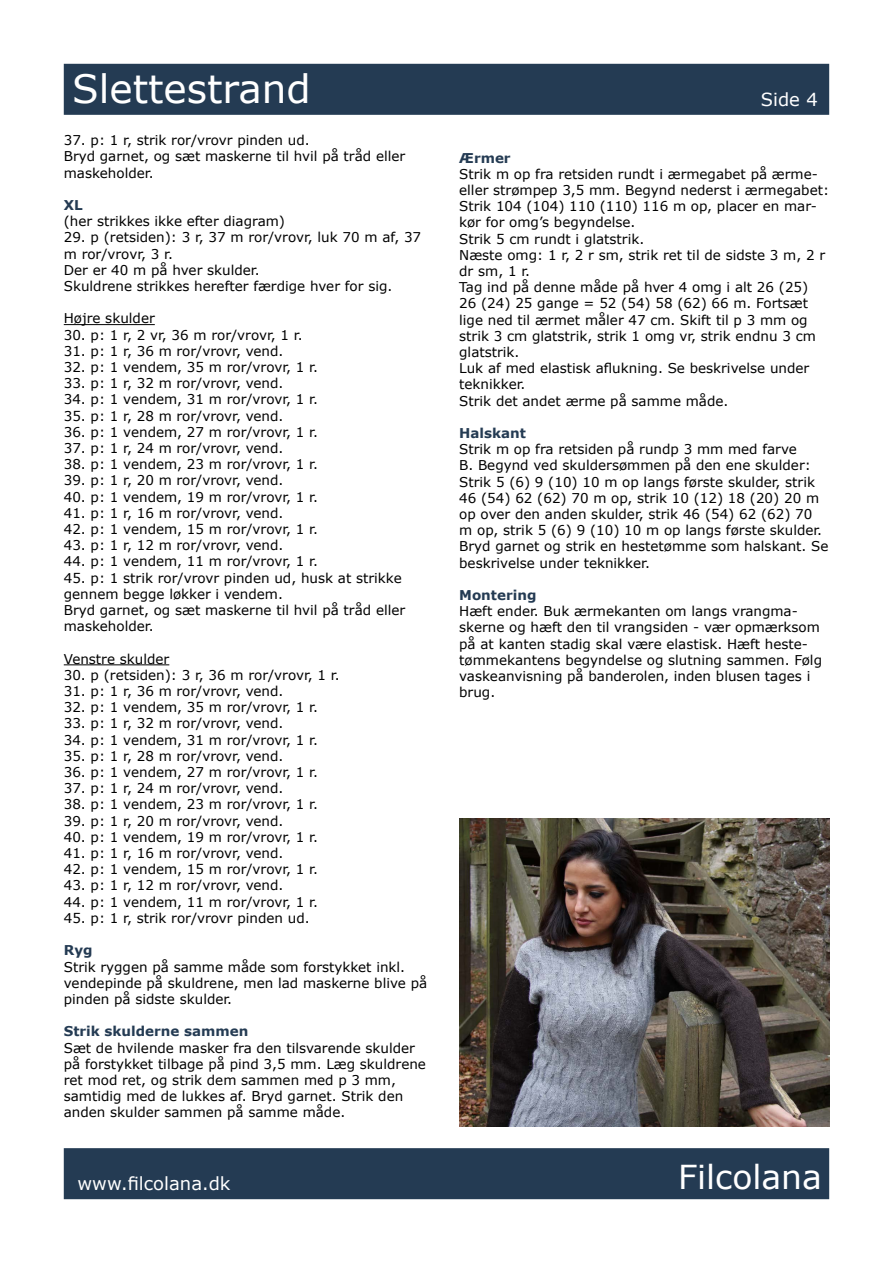
<style>
.page{position:relative;width:893px;height:1263px;background:#fff}
.page>*{position:absolute;margin:0;border:0;box-sizing:border-box;transform-origin:0 0}
.t1{font:39px "Verdana";color:#fff}
.t2{font:33px "Verdana";color:#fff}
.t3{font:18px "Verdana";color:#fff}
.t4{font:13.5px/16.2px "Verdana";color:#000}
.t5{font:700 13.5px "Verdana";color:#243b53}
</style>
<div class="page">
<div style="left:64px;top:64px;width:765px;height:51px;background:#243b53;border:2px solid #243c54"></div>
<div style="left:64px;top:1148px;width:765px;height:51px;background:#243b53;border:2px solid #243c54"></div>
<hr style="left:64px;top:324px;width:91px;height:1px;background:#000">
<hr style="left:64px;top:664px;width:105px;height:1px;background:#000">
<img style="left:459px;top:818px;width:370px;height:309px">
<h1 class="t1" style="left:72px;top:62px;width:240px">Slettestrand</h1>
<p class="t4" style="left:64px;top:132px;width:343px">37. p: 1 r, strik ror/vrovr pinden ud.<br>Bryd garnet, og sæt maskerne til hvil på tråd eller maskeholder.</p>
<p class="t5" style="left:64px;top:196px;width:20px">XL</p>
<p class="t4" style="left:64px;top:213px;width:223px">(her strikkes ikke efter diagram)</p>
<p class="t4" style="left:64px;top:229px;width:359px">29. p (retsiden): 3 r, 37 m ror/vrovr, luk 70 m af, 37 m ror/vrovr, 3 r.<br>Der er 40 m på hver skulder.<br>Skuldrene strikkes herefter færdige hver for sig.</p>
<p class="t4" style="left:64px;top:310px;width:93px">Højre skulder</p>
<p class="t4" style="left:64px;top:326px;width:240px">30. p: 1 r, 2 vr, 36 m ror/vrovr, 1 r.</p>
<p class="t4" style="left:64px;top:343px;width:221px">31. p: 1 r, 36 m ror/vrovr, vend.</p>
<p class="t4" style="left:64px;top:359px;width:256px">32. p: 1 vendem, 35 m ror/vrovr, 1 r.</p>
<p class="t4" style="left:64px;top:375px;width:221px">33. p: 1 r, 32 m ror/vrovr, vend.</p>
<p class="t4" style="left:64px;top:391px;width:256px">34. p: 1 vendem, 31 m ror/vrovr, 1 r.</p>
<p class="t4" style="left:64px;top:407px;width:221px">35. p: 1 r, 28 m ror/vrovr, vend.</p>
<p class="t4" style="left:64px;top:424px;width:256px">36. p: 1 vendem, 27 m ror/vrovr, 1 r.</p>
<p class="t4" style="left:64px;top:440px;width:221px">37. p: 1 r, 24 m ror/vrovr, vend.</p>
<p class="t4" style="left:64px;top:456px;width:256px">38. p: 1 vendem, 23 m ror/vrovr, 1 r.</p>
<p class="t4" style="left:64px;top:472px;width:221px">39. p: 1 r, 20 m ror/vrovr, vend.</p>
<p class="t4" style="left:64px;top:488px;width:256px">40. p: 1 vendem, 19 m ror/vrovr, 1 r.</p>
<p class="t4" style="left:64px;top:505px;width:221px">41. p: 1 r, 16 m ror/vrovr, vend.</p>
<p class="t4" style="left:64px;top:521px;width:256px">42. p: 1 vendem, 15 m ror/vrovr, 1 r.</p>
<p class="t4" style="left:64px;top:537px;width:221px">43. p: 1 r, 12 m ror/vrovr, vend.</p>
<p class="t4" style="left:64px;top:553px;width:256px">44. p: 1 vendem, 11 m ror/vrovr, 1 r.</p>
<p class="t4" style="left:64px;top:569px;width:343px">45. p: 1 strik ror/vrovr pinden ud, husk at strikke gennem begge løkker i vendem.<br>Bryd garnet, og sæt maskerne til hvil på tråd eller maskeholder.</p>
<p class="t4" style="left:64px;top:650px;width:107px">Venstre skulder</p>
<p class="t4" style="left:64px;top:667px;width:277px">30. p (retsiden): 3 r, 36 m ror/vrovr, 1 r.</p>
<p class="t4" style="left:64px;top:683px;width:221px">31. p: 1 r, 36 m ror/vrovr, vend.</p>
<p class="t4" style="left:64px;top:699px;width:256px">32. p: 1 vendem, 35 m ror/vrovr, 1 r.</p>
<p class="t4" style="left:64px;top:715px;width:221px">33. p: 1 r, 32 m ror/vrovr, vend.</p>
<p class="t4" style="left:64px;top:731px;width:256px">34. p: 1 vendem, 31 m ror/vrovr, 1 r.</p>
<p class="t4" style="left:64px;top:748px;width:221px">35. p: 1 r, 28 m ror/vrovr, vend.</p>
<p class="t4" style="left:64px;top:764px;width:256px">36. p: 1 vendem, 27 m ror/vrovr, 1 r.</p>
<p class="t4" style="left:64px;top:780px;width:221px">37. p: 1 r, 24 m ror/vrovr, vend.</p>
<p class="t4" style="left:64px;top:796px;width:256px">38. p: 1 vendem, 23 m ror/vrovr, 1 r.</p>
<p class="t4" style="left:64px;top:812px;width:221px">39. p: 1 r, 20 m ror/vrovr, vend.</p>
<p class="t4" style="left:64px;top:829px;width:256px">40. p: 1 vendem, 19 m ror/vrovr, 1 r.</p>
<p class="t4" style="left:64px;top:845px;width:221px">41. p: 1 r, 16 m ror/vrovr, vend.</p>
<p class="t4" style="left:64px;top:861px;width:256px">42. p: 1 vendem, 15 m ror/vrovr, 1 r.</p>
<p class="t4" style="left:64px;top:877px;width:221px">43. p: 1 r, 12 m ror/vrovr, vend.</p>
<p class="t4" style="left:64px;top:893px;width:256px">44. p: 1 vendem, 11 m ror/vrovr, 1 r.</p>
<p class="t4" style="left:64px;top:910px;width:247px">45. p: 1 r, strik ror/vrovr pinden ud.</p>
<p class="t5" style="left:64px;top:941px;width:30px">Ryg</p>
<p class="t4" style="left:64px;top:958px;width:365px">Strik ryggen på samme måde som forstykket inkl. vendepinde på skuldrene, men lad maskerne blive på pinden på sidste skulder.</p>
<p class="t5" style="left:64px;top:1022px;width:186px">Strik skulderne sammen</p>
<p class="t4" style="left:64px;top:1039px;width:364px">Sæt de hvilende masker fra den tilsvarende skulder på forstykket tilbage på pind 3,5 mm. Læg skuldrene ret mod ret, og strik dem sammen med p 3 mm, samtidig med de lukkes af. Bryd garnet. Strik den anden skulder sammen på samme måde.</p>
<h3 class="t3" style="left:761px;top:87px;width:58px">Side 4</h3>
<p class="t5" style="left:459px;top:148px;width:53px">Ærmer</p>
<p class="t4" style="left:459px;top:166px;width:371px">Strik m op fra retsiden rundt i ærmegabet på ærme&shy;eller strømpep 3,5 mm. Begynd nederst i ærmegabet:<br>Strik 104 (104) 110 (110) 116 m op, placer en mar&shy;kør for omg’s begyndelse.<br>Strik 5 cm rundt i glatstrik.<br>Næste omg: 1 r, 2 r sm, strik ret til de sidste 3 m, 2 r dr sm, 1 r.<br>Tag ind på denne måde på hver 4 omg i alt 26 (25)<br>26 (24) 25 gange = 52 (54) 58 (62) 66 m. Fortsæt lige ned til ærmet måler 47 cm. Skift til p 3 mm og strik 3 cm glatstrik, strik 1 omg vr, strik endnu 3 cm glatstrik.<br>Luk af med elastisk aflukning. Se beskrivelse under teknikker.<br>Strik det andet ærme på samme måde.</p>
<p class="t5" style="left:459px;top:424px;width:68px">Halskant</p>
<p class="t4" style="left:459px;top:441px;width:371px">Strik m op fra retsiden på rundp 3 mm med farve<br>B. Begynd ved skuldersømmen på den ene skulder:<br>Strik 5 (6) 9 (10) 10 m op langs første skulder, strik 46 (54) 62 (62) 70 m op, strik 10 (12) 18 (20) 20 m op over den anden skulder, strik 46 (54) 62 (62) 70 m op, strik 5 (6) 9 (10) 10 m op langs første skulder.<br>Bryd garnet og strik en hestetømme som halskant. Se beskrivelse under teknikker.</p>
<p class="t5" style="left:459px;top:586px;width:79px">Montering</p>
<p class="t4" style="left:459px;top:603px;width:364px">Hæft ender. Buk ærmekanten om langs vrangma&shy;skerne og hæft den til vrangsiden - vær opmærksom på at kanten stadig skal være elastisk. Hæft heste&shy;tømmekantens begyndelse og slutning sammen. Følg vaskeanvisning på banderolen, inden blusen tages i brug.</p>
<h3 class="t3" style="left:78px;top:1171px;width:154px">www.filcolana.dk</h3>
<h2 class="t2" style="left:678px;top:1155px;width:145px">Filcolana</h2>
</div>
